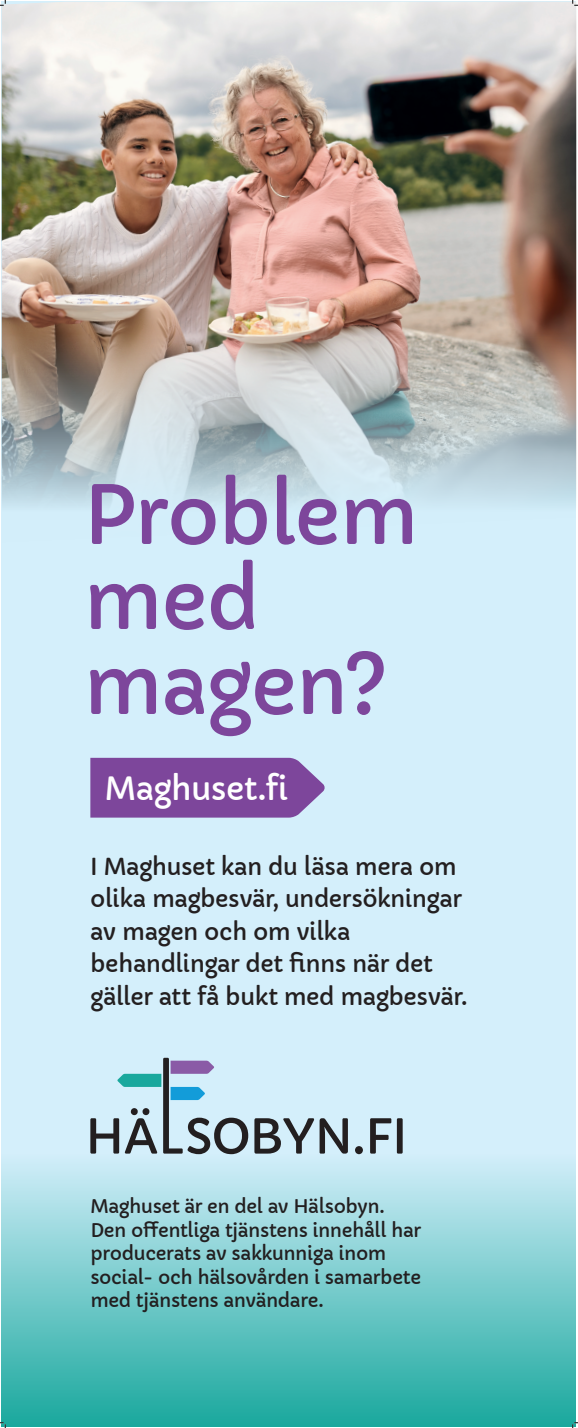
<style>
.page{position:relative;width:578px;height:1428px;background:#fff}
.page>*{position:absolute;margin:0;border:0;box-sizing:border-box;transform-origin:0 0}
.Otsikko_250-350{font:80px/85px "Capriola";letter-spacing:-.02em;color:#7d469b}
.talon_nimi_120-160{font:31.5px "Capriola";letter-spacing:-.02em;color:#fff}
.teksti_92{font:23px/32.5px "Capriola";letter-spacing:-.02em;color:#231f20}
.terveyskyla_teksti_7{font:18.5px/23.5px "Capriola";letter-spacing:-.02em;color:#231f20}
</style>
<div class="page">
<div style="left:2px;top:2px;width:574px;height:1424px;background:#d4effb"></div>
<div style="left:2px;top:1154px;width:574px;height:272px;background:linear-gradient(to bottom,#d2eefa,#1ba89e)"></div>
<svg style="left:254px;top:1118px;width:94px;height:35px"></svg>
<svg style="left:355px;top:1146px;width:8px;height:8px"></svg>
<svg style="left:370px;top:1118px;width:32px;height:35px"></svg>
<svg style="left:90px;top:1058px;width:158px;height:96px"></svg>
<img style="left:2px;top:2px;width:574px;height:504px">
<svg style="left:90px;top:758px;width:235px;height:60px;background:#8251a1"></svg>
<svg style="left:0;top:0;width:6px;height:6px"></svg>
<svg style="left:0;top:1422px;width:6px;height:6px"></svg>
<svg style="left:572px;top:0;width:5px;height:6px"></svg>
<svg style="left:572px;top:1422px;width:5px;height:6px"></svg>
<p class="Otsikko_250-350" style="left:83px;top:474px;width:337px">Problem med magen?</p>
<p class="talon_nimi_120-160" style="left:105px;top:769px;width:185px">Maghuset.fi</p>
<p class="teksti_92" style="left:90px;top:850px;width:378px">I Maghuset kan du läsa mera om olika magbesvär, undersökningar av magen och om vilka behandlingar det finns när det gäller att få bukt med magbesvär.</p>
<p class="terveyskyla_teksti_7" style="left:90px;top:1195px;width:332px">Maghuset är en del av Hälsobyn.<br>Den offentliga tjänstens innehåll har producerats av sakkunniga inom social- och hälsovården i samarbete med tjänstens användare.</p>
</div>
